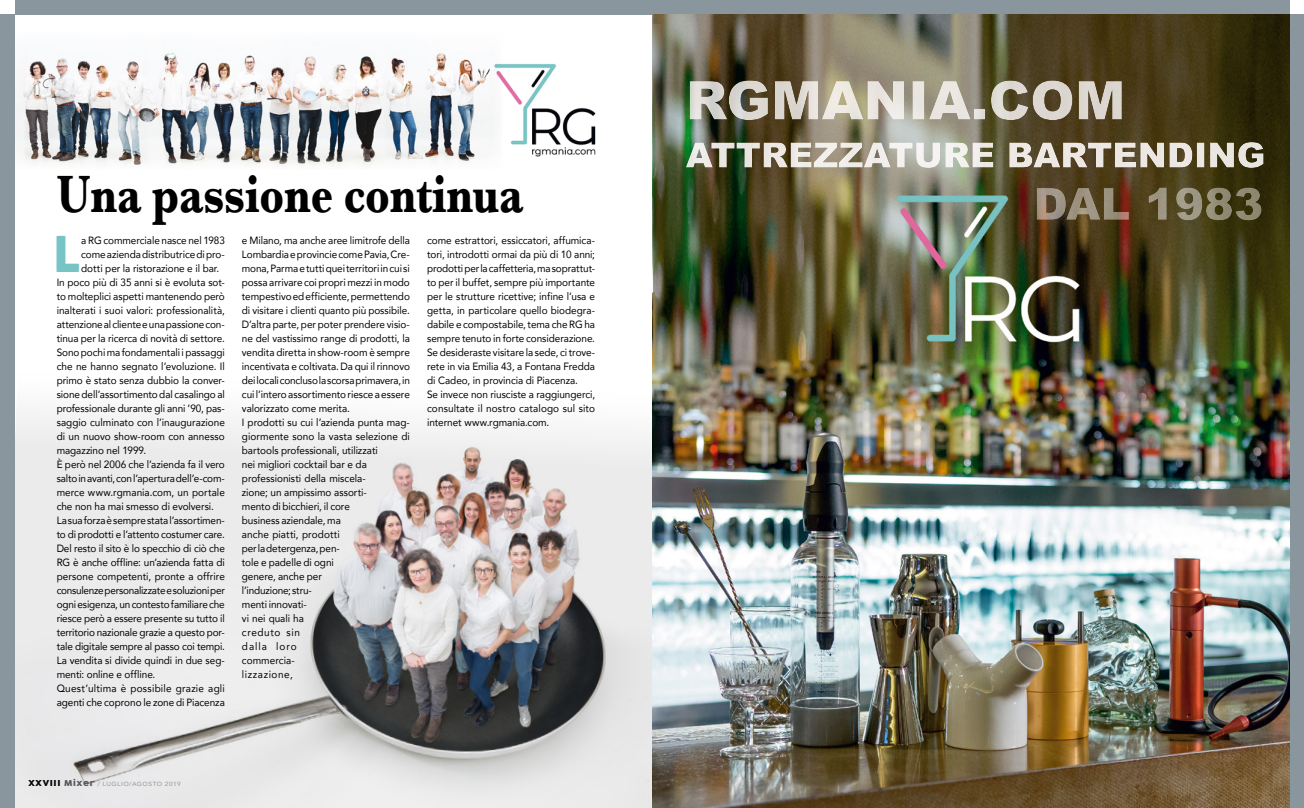
<style>
.page{position:relative;width:1304px;height:808px;background:#fff}
.page>*{position:absolute;margin:0;border:0;box-sizing:border-box;transform-origin:0 0}
._16_REDAZIONALE_tito{font:700 55px "Baskerville";letter-spacing:-.005em;color:#000;scale:.8 1}
.TESTO_-_Capolettera{font:48.2px "COCOGOOSE";color:#78c4c5;scale:.95 1}
.TESTO{font:10.5px/14px "Avenir";letter-spacing:-.005em;color:#000;text-align:justify;scale:.95 1}
.TESTO_-_Capolettera-2{font:10.5px/14px "Avenir";letter-spacing:-.005em;color:#000;text-align:justify;scale:.95 1}
.t1{font:500 6px "Avenir";letter-spacing:.07em;color:#9c9e9f;scale:1.1 1}
.s1{font-family:"COCOGOOSE";font-weight:400;font-size:8px;color:#000}
.s2{font-family:"COCOGOOSE";font-weight:400;font-size:8px;color:#58585a}
</style>
<div class="page">
<img style="left:15px;top:371px;width:638px;height:437px">
<img style="left:15px;top:52px;width:462px;height:113px">
<div style="left:1289px;top:14px;width:15px;height:794px;background:#89969d"></div>
<div style="left:0;top:14px;width:15px;height:794px;background:#89969d"></div>
<div style="left:15px;top:0;width:1274px;height:15px;background:#89969d"></div>
<img style="left:653px;top:15px;width:636px;height:793px">
<img style="left:945px;top:142px;width:319px;height:26px">
<img style="left:1066px;top:187px;width:196px;height:33px">
<img style="left:690px;top:80px;width:432px;height:40px">
<img style="left:477px;top:63px;width:119px;height:94px">
<p class="_16_REDAZIONALE_tito" style="left:57px;top:161px;width:585px">Una passione continua</p>
<p class="TESTO_-_Capolettera" style="left:54px;top:219px;width:30px">L</p>
<p class="TESTO_-_Capolettera-2" style="left:81px;top:233px;width:153px">a RG commerciale nasce nel 1983 come azienda distributrice di pro&shy;dotti per la ristorazione e il bar.</p>
<p class="TESTO" style="left:57px;top:275px;width:179px">In poco più di 35 anni si è evoluta sot&shy;to molteplici aspetti mantenendo però inalterati i suoi valori: professionalità, attenzione al cliente e una passione con&shy;tinua per la ricerca di novità di settore.</p>
<p class="TESTO" style="left:57px;top:345px;width:179px">Sono pochi ma fondamentali i passaggi che ne hanno segnato l’evoluzione. Il primo è stato senza dubbio la conver&shy;sione dell’assortimento dal casalingo al professionale durante gli anni ’90, pas&shy;saggio culminato con l’inaugurazione di un nuovo show-room con annesso magazzino nel 1999.</p>
<p class="TESTO" style="left:57px;top:457px;width:179px">È però nel 2006 che l’azienda fa il vero salto in avanti, con l’apertura dell’e-com&shy;merce www.rgmania.com, un portale che non ha mai smesso di evolversi.</p>
<p class="TESTO" style="left:57px;top:513px;width:179px">La sua forza è sempre stata l’assortimen&shy;to di prodotti e l’attento costumer care.<br>Del resto il sito è lo specchio di ciò che RG è anche offline: un’azienda fatta di persone competenti, pronte a offrire consulenze personalizzate e soluzioni per ogni esigenza, un contesto familiare che riesce però a essere presente su tutto il territorio nazionale grazie a questo por&shy;tale digitale sempre al passo coi tempi.</p>
<p class="TESTO" style="left:57px;top:653px;width:179px">La vendita si divide quindi in due seg&shy;menti: online e offline.</p>
<p class="TESTO" style="left:57px;top:681px;width:179px">Quest’ultima è possibile grazie agli agenti che coprono le zone di Piacenza</p>
<p class="TESTO" style="left:242px;top:233px;width:178px">e Milano, ma anche aree limitrofe della Lombardia e provincie come Pavia, Cre&shy;mona, Parma e tutti quei territori in cui si possa arrivare coi propri mezzi in modo tempestivo ed efficiente, permettendo di visitare i clienti quanto più possibile.<br>D’altra parte, per poter prendere visio&shy;ne del vastissimo range di prodotti, la vendita diretta in show-room è sempre incentivata e coltivata. Da qui il rinnovo dei locali concluso la scorsa primavera, in cui l’intero assortimento riesce a essere valorizzato come merita.</p>
<p class="TESTO" style="left:242px;top:415px;width:178px;text-align:left">I prodotti su cui l’azienda punta mag&shy;giormente sono la vasta selezione di bartools professionali, utilizzati<br>nei migliori cocktail bar e da professionisti della miscela-<br>zione; un ampissimo assorti-<br>mento di bicchieri, il core<br>business aziendale, ma<br>anche piatti, prodotti<br>per la detergenza, pen-<br>tole e padelle di ogni<br>genere, anche per<br>l’induzione; stru-<br>menti innovati-<br>vi nei quali ha<br>creduto sin<br>dalla loro<br>commercia-<br>lizzazione,</p>
<p class="TESTO" style="left:427px;top:233px;width:178px">come estrattori, essiccatori, affumica&shy;tori, introdotti ormai da più di 10 anni; prodotti per la caffetteria, ma soprattut&shy;to per il buffet, sempre più importante per le strutture ricettive; infine l’usa e getta, in particolare quello biodegra&shy;dabile e compostabile, tema che RG ha sempre tenuto in forte considerazione.</p>
<p class="TESTO" style="left:427px;top:345px;width:178px">Se desideraste visitare la sede, ci trove&shy;rete in via Emilia 43, a Fontana Fredda di Cadeo, in provincia di Piacenza.</p>
<p class="TESTO" style="left:427px;top:387px;width:178px">Se invece non riusciste a raggiungerci, consultate il nostro catalogo sul sito internet www.rgmania.com.</p>
<p class="t1" style="left:28px;top:778px;width:140px"><span class="s1">XXVIII</span> <span class="s2">Mixer</span> / LUGLIO/AGOSTO 2019</p>
</div>
